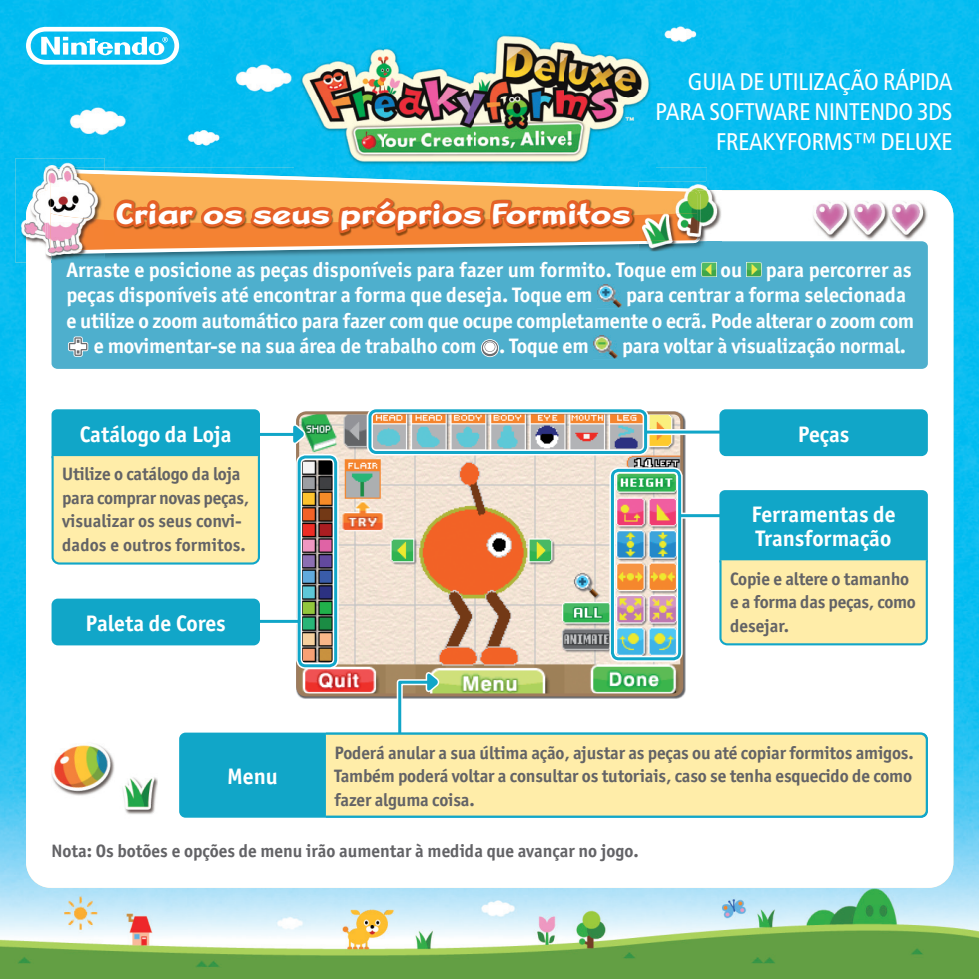
<style>
.page{position:relative;width:979px;height:979px;background:#fff}
.page>*{position:absolute;margin:0;border:0;box-sizing:border-box;transform-origin:0 0}
.t1{font:700 31.5px "Linotype Rana";letter-spacing:-.01em;color:#fff}
.t2{font:condensed 24px/29.7px "Frutiger LT";letter-spacing:-.01em;color:#fff;text-align:right}
.t3{font:700 22.5px/23.4px "Officina San ITC";color:#fff}
.t4{font:700 21px/25.5px "Officina San ITC";letter-spacing:-.01em;color:#fff}
.t5{font:700 18px/23.4px "Officina San ITC";letter-spacing:-.01em;color:#636366}
</style>
<div class="page">
<img style="left:0;top:0;width:979px;height:979px">
<img style="left:294px;top:28px;width:361px;height:139px">
<div style="left:26px;top:190px;width:927px;height:697px;background:#fff;border-radius:25px"></div>
<div style="left:52px;top:241px;width:875px;height:128px;background:#4eafcd;border-radius:6px"></div>
<img style="left:298px;top:415px;width:383px;height:280px">
<div style="left:296px;top:411px;width:387px;height:285px;border:3px solid #9e7b5c;border-radius:9px"></div>
<img style="left:52px;top:744px;width:106px;height:71px">
<img style="left:813px;top:201px;width:114px;height:38px">
<svg style="left:394px;top:673px;width:48px;height:58px"></svg>
<div style="left:241px;top:618px;width:59px;height:6px;background:#e3f4f8"></div>
<div style="left:296px;top:454px;width:43px;height:214px;border:6px solid #fff;border-radius:6px"></div>
<div style="left:298px;top:455px;width:39px;height:212px;border:3px solid #11a6c8;border-radius:6px"></div>
<hr style="left:241px;top:620px;width:59px;height:3px;background:#11a6c8">
<div style="left:52px;top:598px;width:208px;height:47px;background:#11a6c8;border-radius:6px"></div>
<div style="left:367px;top:408px;width:281px;height:47px;border:6px solid #fff;border-radius:6px"></div>
<div style="left:609px;top:467px;width:73px;height:194px;border:6px solid #fff;border-radius:6px"></div>
<div style="left:679px;top:512px;width:100px;height:6px;background:#fff"></div>
<hr style="left:679px;top:514px;width:100px;height:3px;background:#11a6c8">
<svg style="left:718px;top:490px;width:210px;height:156px;background:#8fcbb8"></svg>
<div style="left:611px;top:469px;width:70px;height:191px;border:3px solid #11a6c8;border-radius:6px"></div>
<div style="left:647px;top:429px;width:93px;height:6px;background:#73cade"></div>
<hr style="left:645px;top:430px;width:93px;height:3px;background:#11a6c8">
<div style="left:719px;top:409px;width:208px;height:47px;background:#11a6c8;border-radius:6px"></div>
<div style="left:241px;top:431px;width:59px;height:6px;background:#eef8fb"></div>
<svg style="left:290px;top:425px;width:18px;height:21px"></svg>
<hr style="left:241px;top:433px;width:59px;height:3px;background:#11a6c8">
<svg style="left:51px;top:409px;width:210px;height:156px;background:#b1d6b4"></svg>
<div style="left:179px;top:732px;width:748px;height:85px;background:#11a6c8;border-radius:6px"></div>
<svg style="left:324px;top:731px;width:604px;height:87px;background:#f0e8ac"></svg>
<img style="left:105px;top:167px;width:602px;height:15px">
<svg style="left:105px;top:169px;width:595px;height:85px"></svg>
<svg style="left:105px;top:173px;width:592px;height:20px;background:#acc0a3"></svg>
<img style="left:15px;top:158px;width:90px;height:104px">
<img style="left:26px;top:191px;width:26px;height:71px">
<img style="left:52px;top:254px;width:53px;height:8px">
<img style="left:46px;top:167px;width:59px;height:23px">
<img style="left:46px;top:190px;width:6px;height:70px">
<img style="left:47px;top:169px;width:58px;height:85px">
<img style="left:50px;top:173px;width:55px;height:20px">
<img style="left:707px;top:182px;width:15px;height:49px">
<img style="left:638px;top:182px;width:69px;height:8px">
<img style="left:700px;top:190px;width:7px;height:51px">
<img style="left:638px;top:241px;width:69px;height:10px">
<img style="left:638px;top:187px;width:62px;height:57px">
<img style="left:638px;top:190px;width:59px;height:3px">
<div style="left:368px;top:409px;width:279px;height:45px;border:3px solid #11a6c8;border-radius:6px"></div>
<img style="left:701px;top:262px;width:15px;height:15px">
<img style="left:746px;top:262px;width:15px;height:15px">
<img style="left:597px;top:285px;width:24px;height:23px">
<svg style="left:68px;top:336px;width:21px;height:21px"></svg>
<svg style="left:481px;top:339px;width:18px;height:19px"></svg>
<img style="left:593px;top:336px;width:24px;height:23px">
<svg style="left:50px;top:193px;width:647px;height:57px;background:#e28e50"></svg>
<svg style="left:26px;top:27px;width:153px;height:38px"></svg>
<p class="t1" style="left:115px;top:202px;width:517px">Criar os seus próprios Formitos</p>
<p class="t2" style="left:655px;top:70px;width:298px">GUIA DE UTILIZAÇÃO RÁPIDA<br>PARA SOFTWARE NINTENDO 3DS<br>FREAKYFORMS™ DELUXE</p>
<p class="t4" style="left:66px;top:259px;width:847px">Arraste e posicione as peças disponíveis para fazer um formito. Toque em ou para percorrer as peças disponíveis até encontrar a forma que deseja. Toque em</p>
<p class="t4" style="left:626px;top:284px;width:281px">para centrar a forma selecionada</p>
<p class="t4" style="left:66px;top:310px;width:849px">e utilize o zoom automático para fazer com que ocupe completamente o ecrã. Pode alterar o zoom com</p>
<p class="t4" style="left:94px;top:335px;width:496px">e movimentar-se na sua área de trabalho com . Toque em</p>
<p class="t4" style="left:622px;top:335px;width:285px">para voltar à visualização normal.</p>
<p class="t3" style="left:80px;top:424px;width:153px">Catálogo da Loja</p>
<p class="t3" style="left:797px;top:424px;width:53px">Peças</p>
<p class="t5" style="left:62px;top:464px;width:189px">Utilize o catálogo da loja para comprar novas peças, visualizar os seus convi&shy;dados e outros formitos.</p>
<p class="t3" style="left:751px;top:505px;width:146px">Ferramentas de<br>Transformação</p>
<p class="t5" style="left:730px;top:569px;width:187px">Copie e altere o tamanho e a forma das peças, como desejar.</p>
<p class="t3" style="left:86px;top:613px;width:142px">Paleta de Cores</p>
<p class="t3" style="left:227px;top:766px;width:52px">Menu</p>
<p class="t5" style="left:334px;top:742px;width:581px;text-align:justify">Poderá anular a sua última ação, ajustar as peças ou até copiar formitos amigos.<br>Também poderá voltar a consultar os tutoriais, caso se tenha esquecido de como fazer alguma coisa.</p>
<p class="t5" style="left:52px;top:841px;width:588px">Nota: Os botões e opções de menu irão aumentar à medida que avançar no jogo.</p>
</div>
